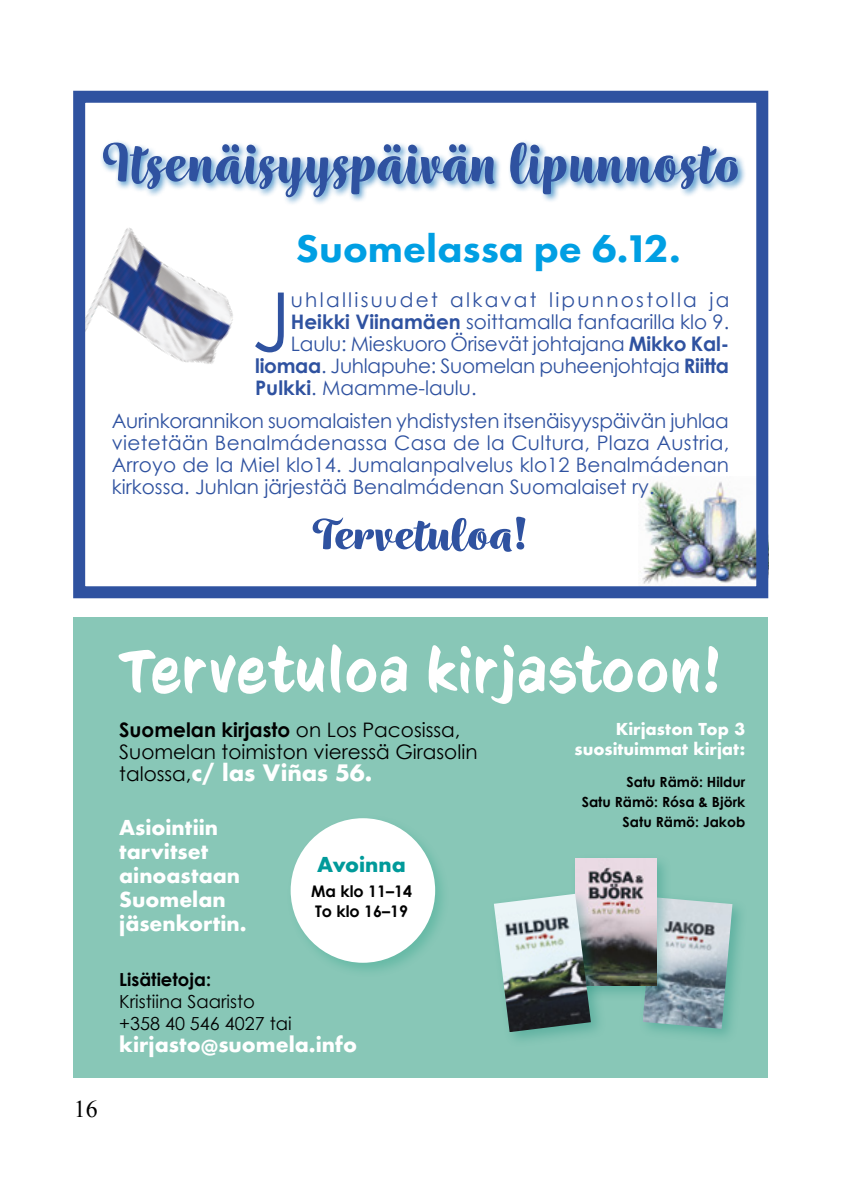
<style>
.page{position:relative;width:842px;height:1191px;background:#fff}
.page>*{position:absolute;margin:0;border:0;box-sizing:border-box;transform-origin:0 0}
.t1{font:81.2px "Century Gothic";color:#2f52a0}
.t2{font:700 62.2px "Wreath";letter-spacing:.01em;color:#2f52a0;scale:.95 1}
.t3{font:60px "CC Sign Language";letter-spacing:.04em;color:#fff}
.t4{font:700 50px "Wreath";color:#2f52a0;scale:1.05 1}
.t5{font:800 40px "Futura PT";color:#009fe3;scale:1.05 1}
.t6{font:24px "Times New Roman";color:#000}
.t7{font:700 22px "Futura";color:#fff}
.t8{font:20px/22px "Century Gothic";color:#2f52a0;text-align:justify}
.t9{font:700 20px/24px "Futura";color:#fff}
.t10{font:20px/22px "Century Gothic";color:#000}
.t11{font:20px "Century Gothic";letter-spacing:.115em;color:#2f52a0}
.t12{font:700 20px "Futura";color:#009a9a}
.t13{font:18px/22px "Century Gothic";color:#000}
.t14{font:700 18px "Century Gothic";color:#000}
.t15{font:700 16px/20px "Futura";color:#fff;text-align:right}
.t16{font:700 16px/20px "Century Gothic";color:#000}
.t17{font:700 14px/20px "Century Gothic";color:#000;text-align:right}
.s1{font-weight:700}
.s2{font-family:"Century Gothic";font-weight:400;font-size:20px;color:#000}
</style>
<div class="page">
<img style="left:642px;top:481px;width:113px;height:103px">
<img style="left:86px;top:228px;width:147px;height:136px">
<div style="left:73px;top:91px;width:695px;height:507px;border:12px solid #2f52a0"></div>
<div style="left:100px;top:140px;width:646px;height:66px;background:#0067b2;opacity:.65"></div>
<div style="left:74px;top:617px;width:694px;height:460px;background:#88c7b7"></div>
<div style="left:286px;top:813px;width:165px;height:165px;background:#009272;opacity:.25"></div>
<div style="left:291px;top:818px;width:144px;height:144px;background:#fff;border-radius:50%"></div>
<div style="left:637px;top:892px;width:111px;height:152px;background:#007f6d;opacity:.3"></div>
<img style="left:643px;top:897px;width:89px;height:131px">
<div style="left:570px;top:853px;width:103px;height:148px;background:#007f6d;opacity:.3"></div>
<img style="left:576px;top:858px;width:80px;height:127px">
<div style="left:489px;top:889px;width:118px;height:158px;background:#007f6d;opacity:.3"></div>
<img style="left:494px;top:893px;width:97px;height:139px">
<h2 class="t2" style="left:103px;top:125px;width:670px">Itsenäisyyspäivän lipunnosto</h2>
<h3 class="t5" style="left:296px;top:224px;width:368px">Suomelassa pe 6.12.</h3>
<h1 class="t1" style="left:252px;top:272px;width:41px">J</h1>
<p class="t11" style="left:291px;top:287px;width:440px">uhlallisuudet alkavat lipunnostolla ja</p>
<p class="t8" style="left:291px;top:310px;width:440px"><span class="s1">Heikki Viinamäen</span> soittamalla fanfaarilla klo 9.</p>
<p class="t8" style="left:291px;top:332px;width:440px">Laulu: Mieskuoro Örisevät johtajana <span class="s1">Mikko Kal-</span></p>
<p class="t8" style="left:255px;top:354px;width:475px"><span class="s1">liomaa</span>. Juhlapuhe: Suomelan puheenjohtaja <span class="s1">Riitta</span></p>
<p class="t8" style="left:255px;top:376px;width:223px"><span class="s1">Pulkki</span>. Maamme-laulu.</p>
<p class="t8" style="left:112px;top:409px;width:619px">Aurinkorannikon suomalaisten yhdistysten itsenäisyyspäivän juhlaa vietetään Benalmádenassa Casa de la Cultura, Plaza Austria, Arroyo de la Miel klo14. Jumalanpalvelus klo12 Benalmádenan kirkossa. Juhlan järjestää Benalmádenan Suomalaiset ry.</p>
<h3 class="t4" style="left:312px;top:504px;width:205px">Tervetuloa!</h3>
<h3 class="t3" style="left:119px;top:638px;width:604px">Tervetuloa kirjastoon!</h3>
<p class="t6" style="left:74px;top:1092px;width:25px">16</p>
<p class="t10" style="left:119px;top:718px;width:360px"><span class="s1">Suomelan kirjasto</span> on Los Pacosissa,<br>Suomelan toimiston vieressä Girasolin</p>
<p class="t7" style="left:119px;top:757px;width:254px"><span class="s2">talossa,</span>c/ las Viñas 56.</p>
<p class="t9" style="left:119px;top:815px;width:129px">Asiointiin tarvitset ainoastaan<br>Suomelan jäsenkortin.</p>
<p class="t12" style="left:317px;top:849px;width:90px">Avoinna</p>
<p class="t16" style="left:311px;top:881px;width:103px">Ma klo 11–14<br>To klo 16–19</p>
<p class="t14" style="left:119px;top:968px;width:93px">Lisätietoja:</p>
<p class="t13" style="left:119px;top:990px;width:174px">Kristiina Saaristo +358 40 546 4027 tai</p>
<p class="t9" style="left:119px;top:1032px;width:239px">kirjasto@suomela.info</p>
<p class="t15" style="left:574px;top:719px;width:172px">Kirjaston Top 3 suosituimmat kirjat:</p>
<p class="t17" style="left:582px;top:771px;width:165px">Satu Rämö: Hildur<br>Satu Rämö: Rósa &amp; Björk<br>Satu Rämö: Jakob</p>
</div>
